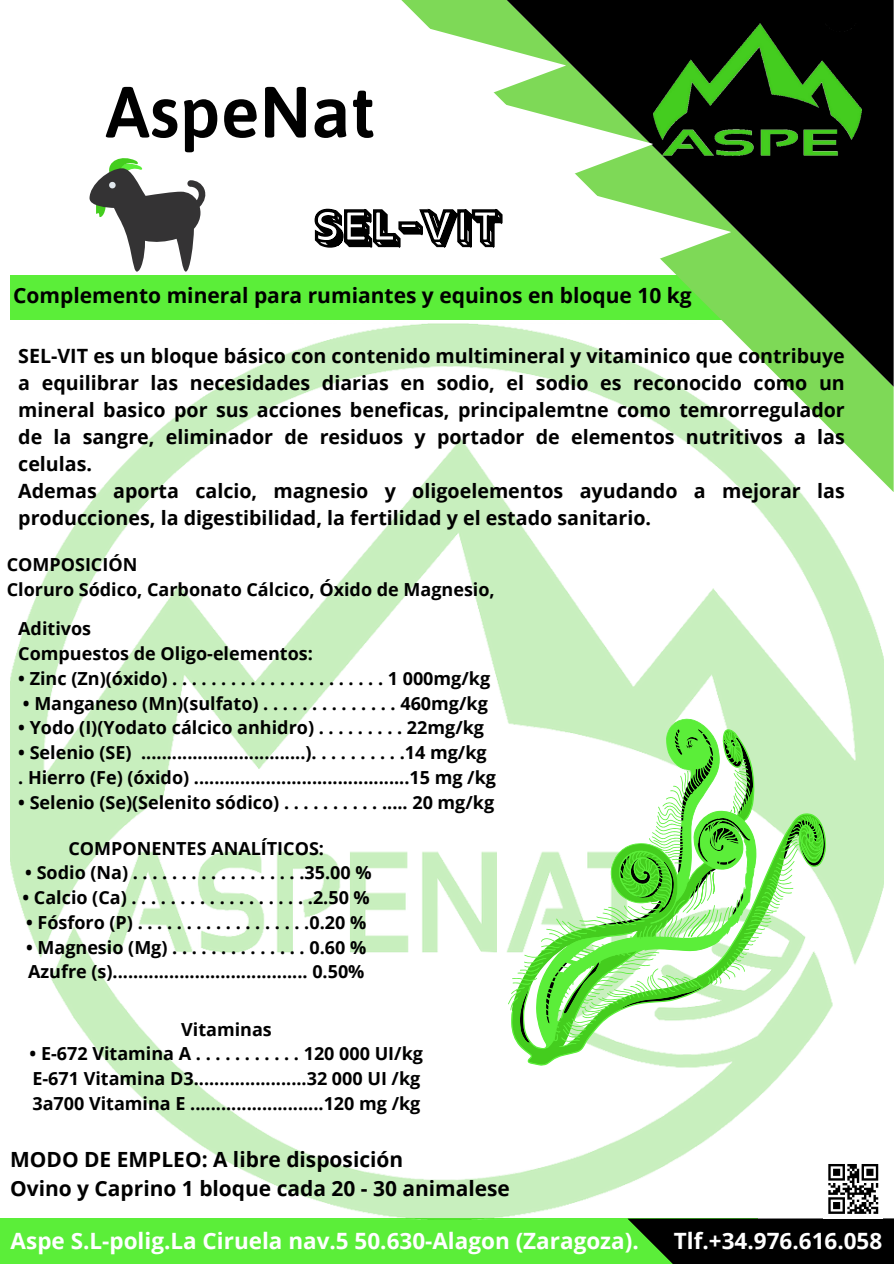
<style>
.page{position:relative;width:894px;height:1264px;background:#fff}
.page>*{position:absolute;margin:0;border:0;box-sizing:border-box;transform-origin:0 0}
.t1{font:600 72px "Asap";color:#000}
.t2{font:700 22.5px "Open Sans";color:#fff}
.t3{font:700 21px/28.5px "Open Sans";color:#000}
.t4{font:700 19.65px/27px "Open Sans";color:#000;text-align:justify}
.t5{font:700 18px "Open Sans";color:#000}
</style>
<div class="page">
<div style="left:0;top:1218px;width:757px;height:45px;background:#5bee39"></div>
<div style="left:10px;top:276px;width:711px;height:44px;background:#5bee39"></div>
<svg style="left:883px;top:387px;width:10px;height:105px"></svg>
<svg style="left:686px;top:0;width:207px;height:387px;fill:#000"></svg>
<img style="left:11px;top:323px;width:872px;height:896px">
<img style="left:731px;top:24px;width:130px;height:131px">
<svg style="left:313px;top:0;width:418px;height:284px"></svg>
<svg style="left:89px;top:158px;width:117px;height:113px"></svg>
<svg style="left:507px;top:718px;width:319px;height:347px"></svg>
<div style="left:823px;top:1159px;width:59px;height:59px;background:#fff"></div>
<svg style="left:627px;top:1163px;width:266px;height:100px"></svg>
<p class="t1" style="left:105px;top:70px;width:271px">AspeNat</p>
<h1 class="t3" style="left:13px;top:280px;width:679px">Complemento mineral para rumiantes y equinos en bloque 10 kg</h1>
<p class="t4" style="left:18px;top:341px;width:827px">SEL-VIT es un bloque básico con contenido multimineral y vitaminico que contribuye a equilibrar las necesidades diarias en sodio, el sodio es reconocido como un mineral basico por sus acciones beneficas, principalemtne como temrorregulador de la sangre, eliminador de residuos y portador de elementos nutritivos a las celulas.</p>
<p class="t4" style="left:18px;top:476px;width:827px">Ademas aporta calcio, magnesio y oligoelementos ayudando a mejorar las producciones, la digestibilidad, la fertilidad y el estado sanitario.</p>
<p class="t5" style="left:7px;top:552px;width:132px">COMPOSICIÓN</p>
<h2 class="t5" style="left:7px;top:577px;width:489px">Cloruro Sódico, Carbonato Cálcico, Óxido de Magnesio,</h2>
<p class="t5" style="left:18px;top:616px;width:74px">Aditivos</p>
<p class="t5" style="left:18px;top:641px;width:296px">Compuestos de Oligo-elementos:</p>
<p class="t5" style="left:18px;top:665px;width:473px">• Zinc (Zn)(óxido) . . . . . . . . . . . . . . . . . . . . . . 1 000mg/kg</p>
<p class="t5" style="left:23px;top:690px;width:466px">• Manganeso (Mn)(sulfato) . . . . . . . . . . . . . . 460mg/kg</p>
<p class="t5" style="left:18px;top:715px;width:467px">• Yodo (I)(Yodato cálcico anhidro) . . . . . . . . . 22mg/kg</p>
<p class="t5" style="left:18px;top:740px;width:470px">• Selenio (SE) ................................). . . . . . . . . .14 mg/kg</p>
<p class="t5" style="left:18px;top:764px;width:479px">. Hierro (Fe) (óxido) ..........................................15 mg /kg</p>
<p class="t5" style="left:18px;top:789px;width:477px">• Selenio (Se)(Selenito sódico) . . . . . . . . . . ..... 20 mg/kg</p>
<p class="t5" style="left:68px;top:835px;width:257px">COMPONENTES ANALÍTICOS:</p>
<h3 class="t5" style="left:25px;top:860px;width:348px">• Sodio (Na) . . . . . . . . . . . . . . . . . .35.00 %</h3>
<p class="t5" style="left:22px;top:884px;width:349px">• Calcio (Ca) . . . . . . . . . . . . . . . . . . .2.50 %</p>
<p class="t5" style="left:26px;top:909px;width:341px">• Fósforo (P) . . . . . . . . . . . . . . . . . .0.20 %</p>
<p class="t5" style="left:26px;top:934px;width:341px">• Magnesio (Mg) . . . . . . . . . . . . . . 0.60 %</p>
<p class="t5" style="left:28px;top:959px;width:338px">Azufre (s)...................................... 0.50%</p>
<p class="t5" style="left:181px;top:1016px;width:92px">Vitaminas</p>
<p class="t5" style="left:30px;top:1041px;width:395px">• E-672 Vitamina A . . . . . . . . . . . 120 000 UI/kg</p>
<p class="t5" style="left:32px;top:1065px;width:389px">E-671 Vitamina D3......................32 000 UI /kg</p>
<p class="t5" style="left:32px;top:1090px;width:389px">3a700 Vitamina E ..........................120 mg /kg</p>
<p class="t3" style="left:10px;top:1144px;width:501px">MODO DE EMPLEO: A libre disposición<br>Ovino y Caprino 1 bloque cada 20 - 30 animalese</p>
<p class="t2" style="left:11px;top:1225px;width:629px">Aspe S.L-polig.La Ciruela nav.5 50.630-Alagon (Zaragoza).</p>
<p class="t2" style="left:673px;top:1225px;width:210px">Tlf.+34.976.616.058</p>
</div>
